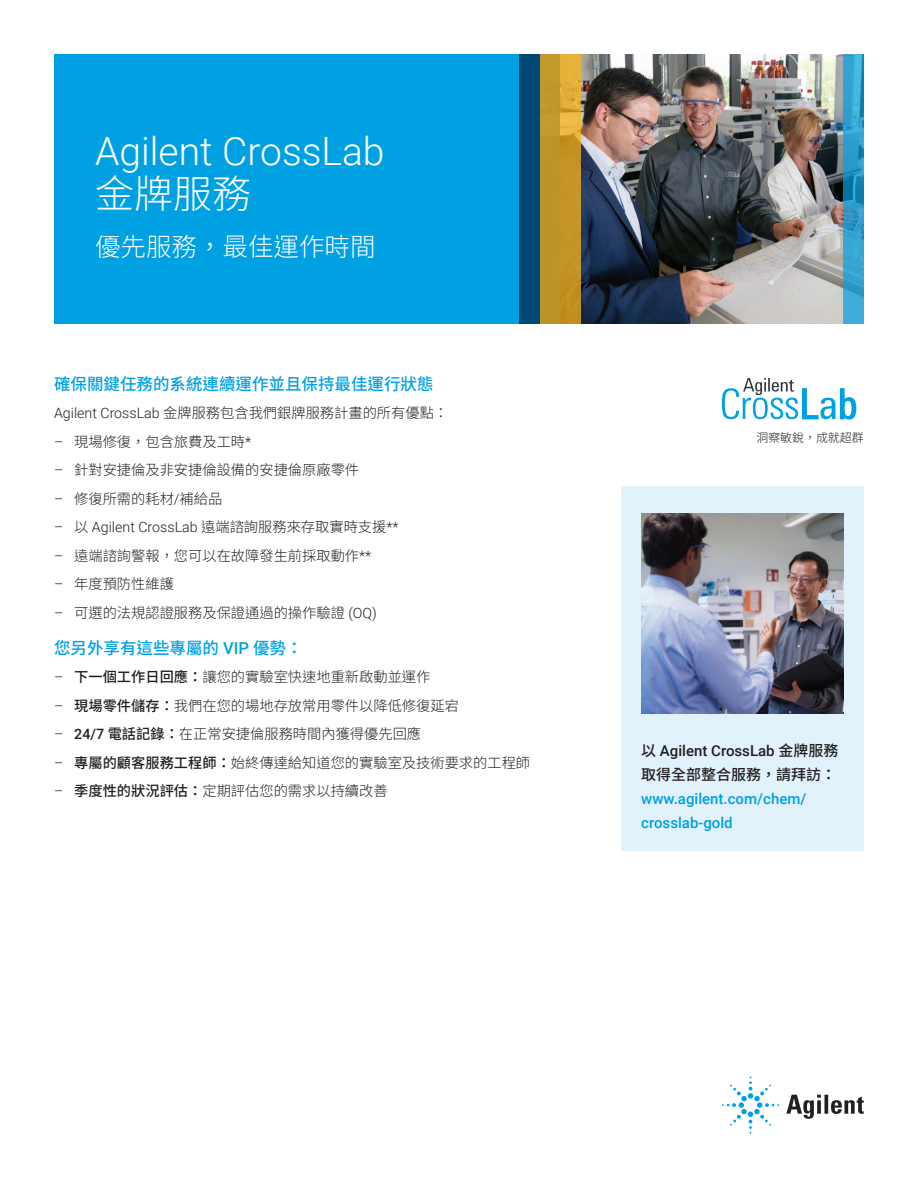
<style>
.page{position:relative;width:918px;height:1188px;background:#fff}
.page>*{position:absolute;margin:0;border:0;box-sizing:border-box;transform-origin:0 0}
.t1{font:300 39px "Roboto";color:#fff}
.t2{font:300 39px "Noto Sans CJ Ktc";color:#fff}
.t3{font:300 25.5px "Noto Sans CJ Ktc";color:#fff}
.t4{font:500 16.5px "Noto Sans CJ Ktc";color:#00a1e3}
.t5{font:500 15px/24px "Roboto";color:#00a1e3}
.t6{font:500 15px "Roboto";color:#231f20}
.t7{font:500 15px "Noto Sans CJ Ktc";color:#231f20}
.t8{font:300 14.25px "Noto Sans CJ Ktc";color:#231f20}
.t9{font:300 14.25px "Roboto";color:#231f20}
.t10{font:300 12px "Noto Sans CJ Ktc";color:#231f20}
.s1{font-family:"Roboto"}
.s2{font-family:"Noto Sans CJ Ktc"}
.s3{font-weight:500}
.s4{font-family:"Roboto";font-weight:500}
</style>
<div class="page">
<div style="left:621px;top:486px;width:243px;height:364px;background:#e1f2fb"></div>
<div style="left:54px;top:54px;width:486px;height:270px;background:#00a1e3"></div>
<img style="left:580px;top:54px;width:264px;height:270px">
<svg style="left:844px;top:54px;width:20px;height:270px;background:#2e9ecb"></svg>
<div style="left:520px;top:54px;width:40px;height:270px;background:#004976"></div>
<svg style="left:540px;top:54px;width:40px;height:270px;background:#c59829"></svg>
<img style="left:641px;top:514px;width:203px;height:199px">
<svg style="left:722px;top:378px;width:134px;height:42px"></svg>
<svg style="left:786px;top:1095px;width:78px;height:24px"></svg>
<svg style="left:722px;top:1077px;width:57px;height:57px"></svg>
<h1 class="t1" style="left:95px;top:124px;width:291px">Agilent CrossLab</h1>
<h1 class="t2" style="left:95px;top:172px;width:157px">金牌服務</h1>
<h2 class="t3" style="left:95px;top:232px;width:282px">優先服務，最佳運作時間</h2>
<p class="t4" style="left:54px;top:374px;width:381px">確保關鍵任務的系統連續運作並且保持最佳運行狀態</p>
<p class="t8" style="left:54px;top:405px;width:396px"><span class="s1">Agilent CrossLab</span> 金牌服務包含我們銀牌服務計畫的所有優點：</p>
<p class="t8" style="left:54px;top:433px;width:199px"><span class="s1">–</span> 現場修復，包含旅費及工時<span class="s1">*</span></p>
<p class="t8" style="left:54px;top:462px;width:307px"><span class="s1">–</span> 針對安捷倫及非安捷倫設備的安捷倫原廠零件</p>
<p class="t8" style="left:54px;top:490px;width:170px"><span class="s1">–</span> 修復所需的耗材<span class="s1">/</span>補給品</p>
<p class="t9" style="left:54px;top:517px;width:346px">– <span class="s2">以</span> Agilent CrossLab <span class="s2">遠端諮詢服務來存取實時支援</span>**</p>
<p class="t8" style="left:54px;top:547px;width:319px"><span class="s1">–</span> 遠端諮詢警報，您可以在故障發生前採取動作<span class="s1">**</span></p>
<p class="t8" style="left:54px;top:576px;width:121px"><span class="s1">–</span> 年度預防性維護</p>
<p class="t8" style="left:54px;top:604px;width:324px"><span class="s1">–</span> 可選的法規認證服務及保證通過的操作驗證 <span class="s1">(OQ)</span></p>
<p class="t4" style="left:54px;top:638px;width:250px">您另外享有這些專屬的 <span class="s1">VIP</span> 優勢：</p>
<p class="t8" style="left:54px;top:669px;width:378px"><span class="s1">–</span> <span class="s3">下一個工作日回應：</span>讓您的實驗室快速地重新啟動並運作</p>
<p class="t8" style="left:54px;top:697px;width:406px"><span class="s1">–</span> <span class="s3">現場零件儲存：</span>我們在您的場地存放常用零件以降低修復延宕</p>
<p class="t8" style="left:54px;top:726px;width:369px"><span class="s1">–</span> <span class="s4">24/7</span> <span class="s3">電話記錄：</span>在正常安捷倫服務時間內獲得優先回應</p>
<p class="t8" style="left:54px;top:754px;width:478px"><span class="s1">–</span> <span class="s3">專屬的顧客服務工程師：</span>始終傳達給知道您的實驗室及技術要求的工程師</p>
<p class="t8" style="left:54px;top:783px;width:335px"><span class="s1">–</span> <span class="s3">季度性的狀況評估：</span>定期評估您的需求以持續改善</p>
<p class="t10" style="left:756px;top:431px;width:109px">洞察敏銳，成就超群</p>
<p class="t6" style="left:641px;top:741px;width:199px"><span class="s2">以</span> Agilent CrossLab <span class="s2">金牌服務</span></p>
<p class="t7" style="left:641px;top:766px;width:196px">取得全部整合服務，請拜訪：</p>
<p class="t5" style="left:641px;top:786px;width:167px">www.agilent.com/chem/ crosslab-gold</p>
</div>
